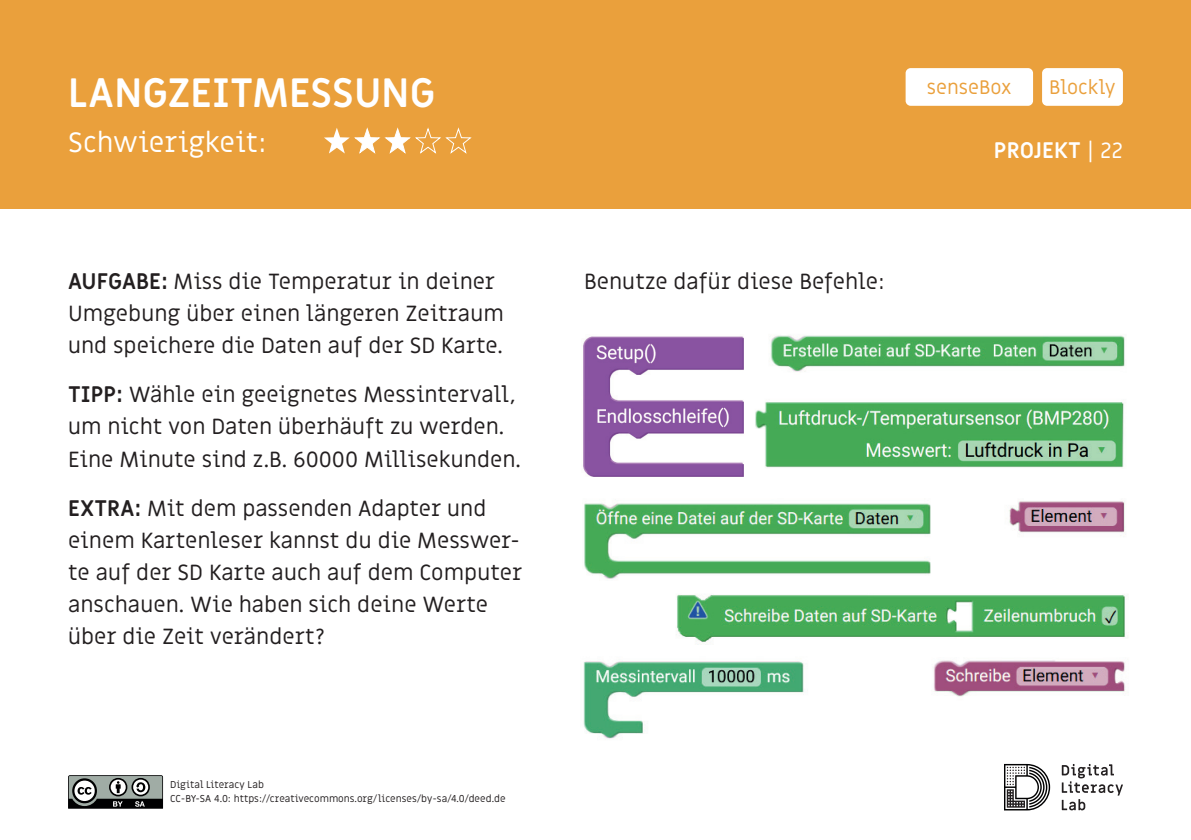
<style>
.page{position:relative;width:1191px;height:840px;background:#fff}
.page>*{position:absolute;margin:0;border:0;box-sizing:border-box;transform-origin:0 0}
.t1{font:700 40px "Miriam Libre";color:#fff}
.t2{font:28px "Miriam Libre";color:#fff}
.t3{font:22px/32px "Miriam Libre";color:#231f20}
.t4{font:700 22px "Miriam Libre";color:#fff}
.t5{font:19.6px "Miriam Libre";color:#eaa03c}
.t6{font:10px/14px "Miriam Libre";color:#231f20}
.s1{font-weight:400}
.s2{font-weight:700}
</style>
<div class="page">
<div style="left:0;top:0;width:1191px;height:209px;background:#eaa03c"></div>
<div style="left:905px;top:68px;width:128px;height:38px;background:#fff"></div>
<svg style="left:1042px;top:68px;width:81px;height:38px;background:#fefdfb"></svg>
<svg style="left:1004px;top:763px;width:46px;height:47px"></svg>
<svg style="left:1061px;top:764px;width:62px;height:45px"></svg>
<svg style="left:68px;top:775px;width:95px;height:33px;background:#707572"></svg>
<svg style="left:324px;top:128px;width:148px;height:26px"></svg>
<img style="left:755px;top:402px;width:369px;height:66px">
<img style="left:933px;top:660px;width:192px;height:37px">
<img style="left:584px;top:503px;width:347px;height:76px">
<img style="left:676px;top:594px;width:451px;height:51px">
<img style="left:1009px;top:501px;width:116px;height:32px">
<img style="left:583px;top:661px;width:221px;height:78px">
<img style="left:770px;top:335px;width:355px;height:37px">
<img style="left:583px;top:336px;width:161px;height:141px">
<h1 class="t1" style="left:68px;top:69px;width:369px">LANGZEITMESSUNG</h1>
<p class="t5" style="left:926px;top:75px;width:86px">senseBox</p>
<p class="t5" style="left:1049px;top:75px;width:68px">Blockly</p>
<p class="t2" style="left:68px;top:126px;width:200px">Schwierigkeit:</p>
<p class="t4" style="left:994px;top:137px;width:130px">PROJEKT <span class="s1">| 22</span></p>
<p class="t3" style="left:68px;top:266px;width:437px"><span class="s2">AUFGABE:</span> Miss die Temperatur in deiner<br>Umgebung über einen längeren Zeitraum und speichere die Daten auf der SD Karte.</p>
<p class="t3" style="left:68px;top:379px;width:454px"><span class="s2">TIPP:</span> Wähle ein geeignetes Messintervall, um nicht von Daten überhäuft zu werden.<br>Eine Minute sind z.B. 60000 Millisekunden.</p>
<p class="t3" style="left:68px;top:492px;width:455px"><span class="s2">EXTRA:</span> Mit dem passenden Adapter und einem Kartenleser kannst du die Messwer&shy;te auf der SD Karte auch auf dem Computer anschauen. Wie haben sich deine Werte über die Zeit verändert?</p>
<p class="t6" style="left:170px;top:777px;width:337px">Digital Literacy Lab<br>CC-BY-SA 4.0: https://creativecommons.org/licenses/by-sa/4.0/deed.de</p>
<p class="t3" style="left:584px;top:266px;width:302px">Benutze dafür diese Befehle:</p>
</div>
